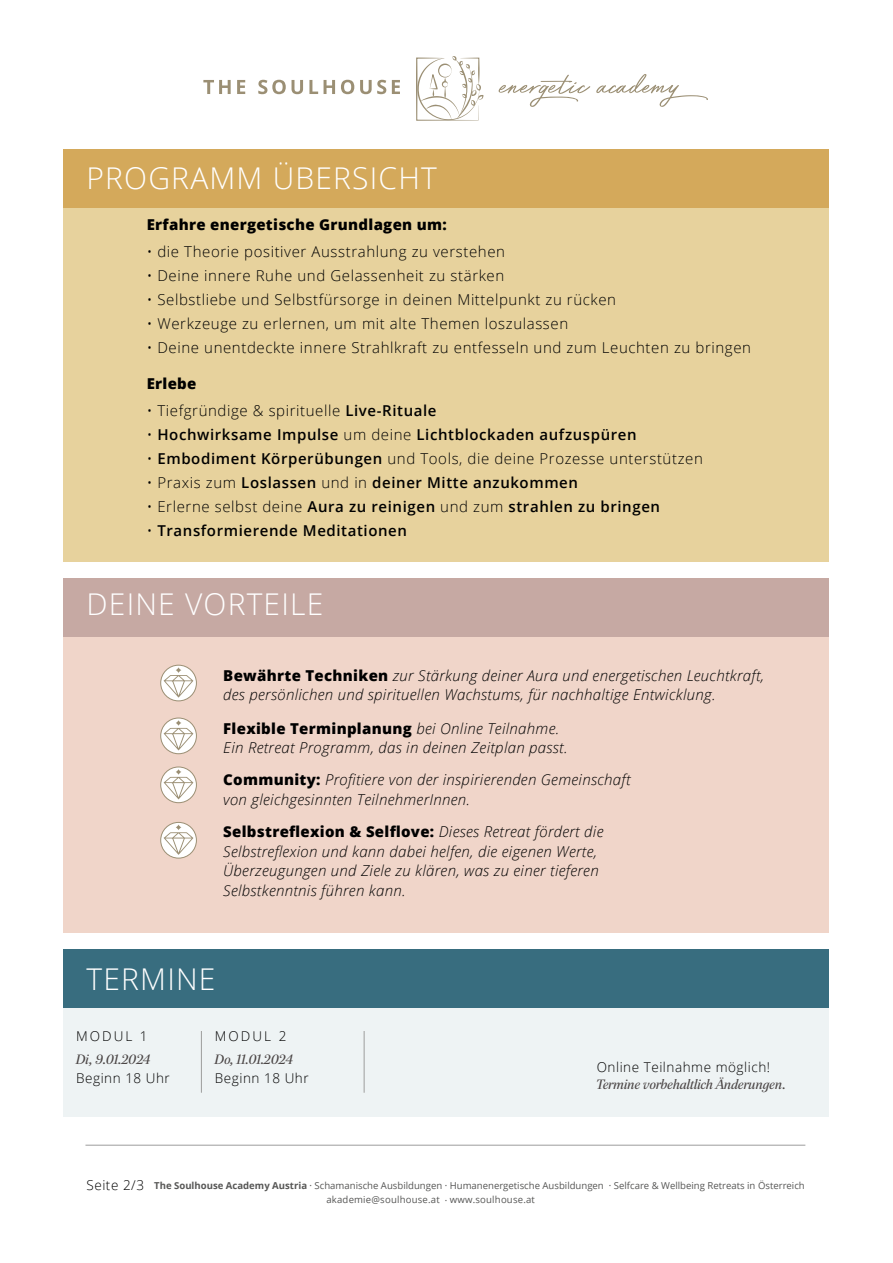
<style>
.page{position:relative;width:893px;height:1263px;background:#fff}
.page>*{position:absolute;margin:0;border:0;box-sizing:border-box;transform-origin:0 0}
.t1{font:300 30px "Open Sans";letter-spacing:.04em;color:#fff}
.t2{font:italic 300 15px/19.5px "Open Sans";letter-spacing:.02em;color:#000}
.t3{font:300 15px "Open Sans";letter-spacing:.04em;color:#000}
.t4{font:600 15px "Open Sans";letter-spacing:.04em;color:#000}
.t5{font:800 15px "Open Sans";letter-spacing:.02em;color:#000}
.t6{font:300 13.5px "Open Sans";letter-spacing:.04em;color:#000}
.t7{font:italic 13.5px "Paperback 48";letter-spacing:.01em;color:#4a4545}
.t8{font:9.6px/14.4px "Open Sans";color:#575756}
.s1{font-weight:600}
.s2{font-weight:300}
.s3{font-weight:800;font-style:normal}
.s4{font-weight:300;font-size:13.5px;color:#000}
.s5{font-weight:700}
</style>
<div class="page">
<hr style="left:85px;top:1145px;width:720px;height:1px;background:#9d9d9c">
<svg style="left:416px;top:56px;width:67px;height:65px"></svg>
<svg style="left:203px;top:80px;width:28px;height:14px"></svg>
<svg style="left:237px;top:80px;width:8px;height:14px"></svg>
<svg style="left:258px;top:80px;width:45px;height:14px"></svg>
<svg style="left:309px;top:80px;width:9px;height:14px"></svg>
<svg style="left:324px;top:80px;width:11px;height:14px"></svg>
<svg style="left:341px;top:80px;width:13px;height:14px"></svg>
<svg style="left:360px;top:80px;width:26px;height:14px"></svg>
<svg style="left:392px;top:80px;width:8px;height:14px"></svg>
<svg style="left:498px;top:75px;width:92px;height:32px"></svg>
<svg style="left:596px;top:74px;width:112px;height:33px"></svg>
<div style="left:64px;top:207px;width:765px;height:354px;background:#e7d29d"></div>
<div style="left:64px;top:578px;width:765px;height:354px;background:#f0d5c9"></div>
<div style="left:64px;top:149px;width:765px;height:58px;background:#d4a95b"></div>
<div style="left:64px;top:578px;width:765px;height:58px;background:#c6a9a3"></div>
<div style="left:64px;top:994px;width:765px;height:123px;background:#eef3f4"></div>
<div style="left:64px;top:950px;width:765px;height:58px;background:#386d7f"></div>
<hr style="left:201px;top:1031px;width:1px;height:62px;background:#9d9d9c">
<hr style="left:364px;top:1031px;width:1px;height:62px;background:#9d9d9c">
<svg style="left:161px;top:665px;width:35px;height:36px"></svg>
<div style="left:160px;top:665px;width:37px;height:36px;border:1px solid #9b8f74;border-radius:50%"></div>
<svg style="left:164px;top:667px;width:29px;height:31px"></svg>
<svg style="left:161px;top:718px;width:35px;height:36px"></svg>
<div style="left:160px;top:717px;width:37px;height:37px;border:1px solid #9b8f74;border-radius:50%"></div>
<svg style="left:164px;top:720px;width:29px;height:30px"></svg>
<svg style="left:161px;top:767px;width:35px;height:36px"></svg>
<div style="left:160px;top:766px;width:37px;height:37px;border:1px solid #9b8f74;border-radius:50%"></div>
<svg style="left:164px;top:769px;width:29px;height:30px"></svg>
<svg style="left:161px;top:822px;width:35px;height:36px"></svg>
<div style="left:160px;top:822px;width:37px;height:36px;border:1px solid #9b8f74;border-radius:50%"></div>
<svg style="left:164px;top:824px;width:29px;height:31px"></svg>
<h1 class="t1" style="left:87px;top:158px;width:352px">PROGRAMM ÜBERSICHT</h1>
<p class="t5" style="left:147px;top:214px;width:302px">Erfahre energetische Grundlagen um:</p>
<p class="t3" style="left:147px;top:241px;width:360px">• die Theorie positiver Ausstrahlung zu verstehen</p>
<p class="t3" style="left:147px;top:265px;width:359px">• Deine innere Ruhe und Gelassenheit zu stärken</p>
<p class="t3" style="left:147px;top:289px;width:471px">• Selbstliebe und Selbstfürsorge in deinen Mittelpunkt zu rücken</p>
<p class="t3" style="left:147px;top:313px;width:423px">• Werkzeuge zu erlernen, um mit alte Themen loszulassen</p>
<p class="t3" style="left:147px;top:337px;width:606px">• Deine unentdeckte innere Strahlkraft zu entfesseln und zum Leuchten zu bringen</p>
<p class="t5" style="left:147px;top:373px;width:51px">Erlebe</p>
<p class="t3" style="left:147px;top:400px;width:291px">• Tiefgründige &amp; spirituelle <span class="s1">Live-Rituale</span></p>
<p class="t4" style="left:147px;top:424px;width:491px"><span class="s2">•</span> Hochwirksame Impulse <span class="s2">um deine</span> Lichtblockaden aufzuspüren</p>
<p class="t3" style="left:147px;top:448px;width:558px">• <span class="s1">Embodiment Körperübungen</span> und Tools, die deine Prozesse unterstützen</p>
<p class="t4" style="left:147px;top:472px;width:433px"><span class="s2">• Praxis zum</span> Loslassen <span class="s2">und in</span> deiner Mitte anzukommen</p>
<p class="t4" style="left:147px;top:496px;width:515px"><span class="s2">• Erlerne selbst deine</span> Aura zu reinigen <span class="s2">und zum</span> strahlen zu bringen</p>
<p class="t4" style="left:147px;top:520px;width:262px"><span class="s2">•</span> Transformierende Meditationen</p>
<h1 class="t1" style="left:87px;top:584px;width:238px">DEINE VORTEILE</h1>
<p class="t2" style="left:223px;top:665px;width:542px"><span class="s3">Bewährte Techniken</span> zur Stärkung deiner Aura und energetischen Leuchtkraft, des persönlichen und spirituellen Wachstums, für nachhaltige Entwicklung.</p>
<p class="t2" style="left:223px;top:718px;width:346px"><span class="s3">Flexible Terminplanung</span> bei Online Teilnahme.<br>Ein Retreat Programm, das in deinen Zeitplan passt.</p>
<p class="t2" style="left:223px;top:770px;width:409px"><span class="s3">Community:</span> Profitiere von der inspirierenden Gemeinschaft von gleichgesinnten TeilnehmerInnen.</p>
<p class="t2" style="left:223px;top:821px;width:382px"><span class="s3">Selbstreflexion &amp; Selflove:</span> Dieses Retreat fördert die Selbstreflexion und kann dabei helfen, die eigenen Werte, Überzeugungen und Ziele zu klären, was zu einer tieferen Selbstkenntnis führen kann.</p>
<h1 class="t1" style="left:87px;top:959px;width:130px">TERMINE</h1>
<p class="t6" style="left:76px;top:1027px;width:73px">MODUL 1</p>
<p class="t7" style="left:76px;top:1051px;width:76px">Di, 9.01.2024</p>
<p class="t6" style="left:76px;top:1069px;width:95px">Beginn 18 Uhr</p>
<p class="t6" style="left:215px;top:1027px;width:73px">MODUL 2</p>
<p class="t7" style="left:215px;top:1051px;width:80px">Do, 11.01.2024</p>
<p class="t6" style="left:215px;top:1069px;width:95px">Beginn 18 Uhr</p>
<p class="t6" style="left:597px;top:1058px;width:175px">Online Teilnahme möglich!</p>
<p class="t7" style="left:597px;top:1076px;width:191px">Termine vorbehaltlich Änderungen.</p>
<p class="t8" style="left:326px;top:1178px;width:480px;text-indent:-240px"><span class="s4">Seite 2/3</span> <span class="s5">The Soulhouse Academy Austria</span> . Schamanische Ausbildungen . Humanenergetische Ausbildungen . Selfcare &amp; Wellbeing Retreats in Österreich akademie@soulhouse.at . www.soulhouse.at</p>
</div>
